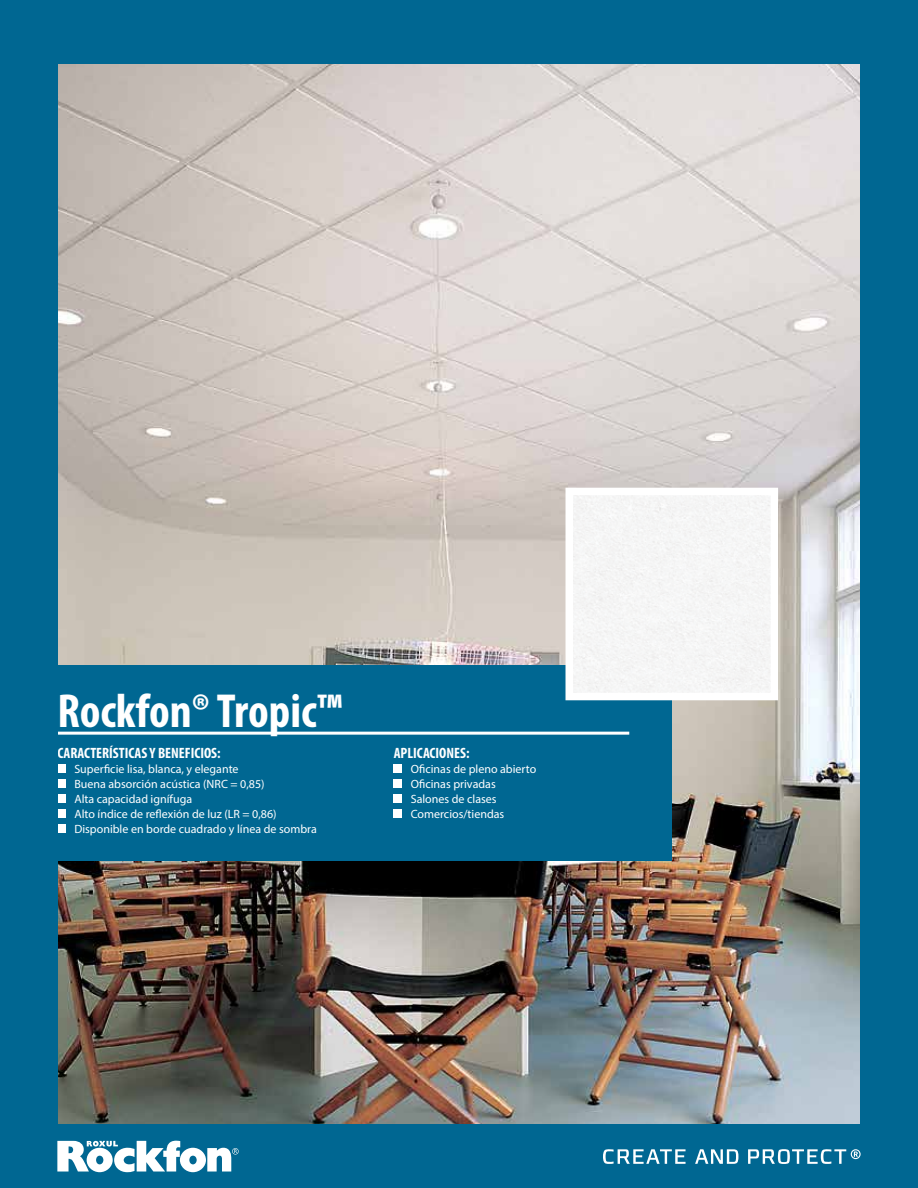
<style>
.page{position:relative;width:918px;height:1188px;background:#fff}
.page>*{position:absolute;margin:0;border:0;box-sizing:border-box;transform-origin:0 0}
.t1{font:700 condensed 48px "Myriad Pro";color:#fff}
.t2{font:700 condensed 15px "Myriad Pro";color:#fff}
.t3{font:12px/15px "Myriad Pro";color:#fff}
</style>
<div class="page">
<img style="left:57px;top:63px;width:804px;height:1062px">
<div style="left:0;top:665px;width:672px;height:196px;background:#006792"></div>
<div style="left:57px;top:765px;width:9px;height:8px;background:#fff"></div>
<div style="left:57px;top:780px;width:9px;height:8px;background:#fff"></div>
<div style="left:57px;top:795px;width:9px;height:8px;background:#fff"></div>
<div style="left:57px;top:810px;width:9px;height:8px;background:#fff"></div>
<div style="left:57px;top:825px;width:9px;height:8px;background:#fff"></div>
<div style="left:394px;top:765px;width:8px;height:8px;background:#fff"></div>
<div style="left:394px;top:780px;width:8px;height:8px;background:#fff"></div>
<div style="left:394px;top:795px;width:8px;height:8px;background:#fff"></div>
<div style="left:394px;top:810px;width:8px;height:8px;background:#fff"></div>
<div style="left:0;top:1125px;width:918px;height:63px;background:#006792"></div>
<hr style="left:57px;top:732px;width:572px;height:3px;background:#fff">
<svg style="left:562px;top:484px;width:220px;height:220px"></svg>
<div style="left:0;top:0;width:57px;height:1188px;background:#006792"></div>
<div style="left:861px;top:0;width:57px;height:1188px;background:#006792"></div>
<div style="left:0;top:0;width:918px;height:63px;background:#006792"></div>
<svg style="left:695px;top:1149px;width:43px;height:15px"></svg>
<svg style="left:748px;top:1149px;width:113px;height:15px"></svg>
<svg style="left:603px;top:1149px;width:83px;height:15px"></svg>
<svg style="left:57px;top:1141px;width:182px;height:31px"></svg>
<h1 class="t1" style="left:57px;top:681px;width:287px">Rockfon® Tropic™</h1>
<p class="t2" style="left:57px;top:744px;width:165px">CARACTERÍSTICAS Y BENEFICIOS:</p>
<p class="t3" style="left:74px;top:761px;width:244px">Superficie lisa, blanca, y elegante<br>Buena absorción acústica (NRC = 0,85)<br>Alta capacidad ignífuga<br>Alto índice de reflexión de luz (LR = 0,86)<br>Disponible en borde cuadrado y línea de sombra</p>
<p class="t2" style="left:394px;top:744px;width:77px">APLICACIONES:</p>
<p class="t3" style="left:411px;top:761px;width:127px">Oficinas de pleno abierto<br>Oficinas privadas<br>Salones de clases<br>Comercios/tiendas</p>
</div>
